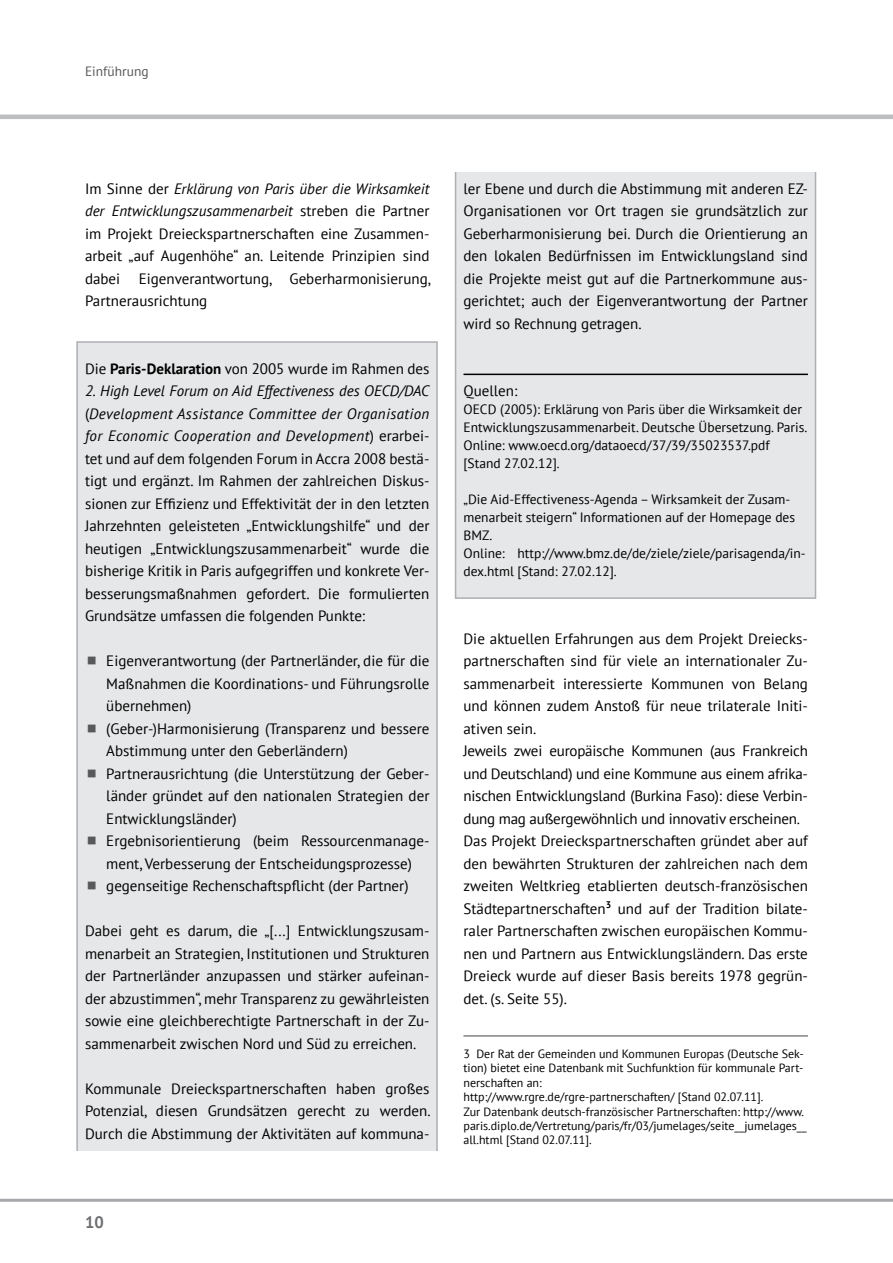
<style>
.page{position:relative;width:893px;height:1263px;background:#fff}
.page>*{position:absolute;margin:0;border:0;box-sizing:border-box;transform-origin:0 0}
.t1{font:700 16.5px "PT Sans";color:#6d6e71}
.Quellenangabe{font:15px/22.5px "PT Sans";color:#000;text-align:justify}
.Quellenangabe-2{font:13.5px/18px "PT Sans";color:#000}
.t2{font:13.5px "PT Sans";color:#58595b}
.t3{font:12px/14.4px "PT Sans";color:#000}
.s1{font-style:italic}
.s2{font-weight:700}
</style>
<div class="page">
<div style="left:76px;top:341px;width:362px;height:819px;background:#e6e7e8;border:2px solid #adafb2"></div>
<div style="left:455px;top:163px;width:361px;height:436px;background:#e6e7e8;border:2px solid #adafb2"></div>
<hr style="left:0;top:1199px;width:893px;height:3px;background:#a7a9ac">
<hr style="left:0;top:115px;width:893px;height:4px;background:#bcbec0">
<hr style="left:463px;top:374px;width:345px;height:1px;background:#000">
<hr style="left:463px;top:1035px;width:345px;height:2px;background:#808285">
<div style="left:50px;top:1151px;width:396px;height:19px;background:#fff"></div>
<div style="left:445px;top:153px;width:397px;height:19px;background:#fff"></div>
<p class="t2" style="left:85px;top:63px;width:65px">Einführung</p>
<p class="Quellenangabe" style="left:85px;top:177px;width:347px">Im Sinne der <span class="s1">Erklärung von Paris über die Wirksamkeit der Entwicklungszusammenarbeit</span> streben die Partner im Projekt Dreieckspartnerschaften eine Zusammen&shy;arbeit „auf Augenhöhe“ an. Leitende Prinzipien sind dabei Eigenverantwortung, Geberharmonisierung, Partnerausrichtung</p>
<p class="Quellenangabe" style="left:85px;top:357px;width:346px">Die <span class="s2">Paris-Deklaration</span> von 2005 wurde im Rahmen des</p>
<p class="Quellenangabe" style="left:85px;top:379px;width:346px"><span class="s1">2. High Level Forum on Aid Effectiveness des OECD/DAC </span>(<span class="s1">Development Assistance Committee der Organisation for Economic Cooperation and Development</span>) erarbei&shy;tet und auf dem folgenden Forum in Accra 2008 bestä&shy;tigt und ergänzt. Im Rahmen der zahlreichen Diskus&shy;sionen zur Effizienz und Effektivität der in den letzten Jahrzehnten geleisteten „Entwicklungshilfe“ und der heutigen „Entwicklungszusammenarbeit“ wurde die bisherige Kritik in Paris aufgegriffen und konkrete Ver&shy;besserungsmaßnahmen gefordert. Die formulierten Grundsätze umfassen die folgenden Punkte:</p>
<p class="Quellenangabe" style="left:106px;top:649px;width:325px">Eigenverantwortung (der Partnerländer, die für die Maßnahmen die Koordinations- und Führungsrolle übernehmen)</p>
<p class="Quellenangabe" style="left:106px;top:717px;width:325px">(Geber-)Harmonisierung (Transparenz und bessere<br>Abstimmung unter den Geberländern)</p>
<p class="Quellenangabe" style="left:106px;top:762px;width:325px">Partnerausrichtung (die Unterstützung der Geber&shy;länder gründet auf den nationalen Strategien der Entwicklungsländer)</p>
<p class="Quellenangabe" style="left:106px;top:829px;width:325px">Ergebnisorientierung (beim Ressourcenmanage&shy;ment, Verbesserung der Entscheidungsprozesse)</p>
<p class="Quellenangabe" style="left:106px;top:874px;width:304px">gegenseitige Rechenschaftspflicht (der Partner)</p>
<p class="Quellenangabe" style="left:85px;top:919px;width:346px">Dabei geht es darum, die „[...] Entwicklungszusam&shy;menarbeit an Strategien, Institutionen und Strukturen der Partnerländer anzupassen und stärker aufeinan&shy;der abzustimmen“, mehr Transparenz zu gewährleisten sowie eine gleichberechtigte Partnerschaft in der Zu&shy;sammenarbeit zwischen Nord und Süd zu erreichen.</p>
<p class="Quellenangabe" style="left:85px;top:1077px;width:347px">Kommunale Dreieckspartnerschaften haben großes Potenzial, diesen Grundsätzen gerecht zu werden.<br>Durch die Abstimmung der Aktivitäten auf kommuna-</p>
<p class="t1" style="left:85px;top:1211px;width:20px">10</p>
<p class="Quellenangabe" style="left:463px;top:177px;width:346px">ler Ebene und durch die Abstimmung mit anderen EZ-Organisationen vor Ort tragen sie grundsätzlich zur Geberharmonisierung bei. Durch die Orientierung an den lokalen Bedürfnissen im Entwicklungsland sind die Projekte meist gut auf die Partnerkommune aus&shy;gerichtet; auch der Eigenverantwortung der Partner wird so Rechnung getragen.</p>
<p class="Quellenangabe" style="left:463px;top:379px;width:55px">Quellen:</p>
<p class="Quellenangabe-2" style="left:463px;top:400px;width:345px">OECD (2005): Erklärung von Paris über die Wirksamkeit der Entwicklungszusammenarbeit. Deutsche Übersetzung. Paris.<br>Online: www.oecd.org/dataoecd/37/39/35023537.pdf [Stand 27.02.12].</p>
<p class="Quellenangabe-2" style="left:463px;top:490px;width:344px">„Die Aid-Effectiveness-Agenda – Wirksamkeit der Zusam&shy;menarbeit steigern“ Informationen auf der Homepage des BMZ.<br>Online: http://www.bmz.de/de/ziele/ziele/parisagenda/in&shy;dex.html [Stand: 27.02.12].</p>
<p class="Quellenangabe" style="left:463px;top:627px;width:346px">Die aktuellen Erfahrungen aus dem Projekt Dreiecks&shy;partnerschaften sind für viele an internationaler Zu&shy;sammenarbeit interessierte Kommunen von Belang und können zudem Anstoß für neue trilaterale Initi&shy;ativen sein.</p>
<p class="Quellenangabe" style="left:463px;top:739px;width:346px">Jeweils zwei europäische Kommunen (aus Frankreich und Deutschland) und eine Kommune aus einem afrika&shy;nischen Entwicklungsland (Burkina Faso): diese Verbin&shy;dung mag außergewöhnlich und innovativ erscheinen.</p>
<p class="Quellenangabe" style="left:463px;top:829px;width:346px">Das Projekt Dreieckspartnerschaften gründet aber auf den bewährten Strukturen der zahlreichen nach dem zweiten Weltkrieg etablierten deutsch-französischen Städtepartnerschaften<sup>3</sup> und auf der Tradition bilate&shy;raler Partnerschaften zwischen europäischen Kommu&shy;nen und Partnern aus Entwicklungsländern. Das erste Dreieck wurde auf dieser Basis bereits 1978 gegrün&shy;det. (s. Seite 55).</p>
<p class="t3" style="left:463px;top:1046px;width:345px">3 Der Rat der Gemeinden und Kommunen Europas (Deutsche Sek&shy;tion) bietet eine Datenbank mit Suchfunktion für kommunale Part&shy;nerschaften an:<br>http://www.rgre.de/rgre-partnerschaften/ [Stand 02.07.11].<br>Zur Datenbank deutsch-französischer Partnerschaften: http://www. paris.diplo.de/Vertretung/paris/fr/03/jumelages/seite__jumelages__ all.html [Stand 02.07.11].</p>
</div>
